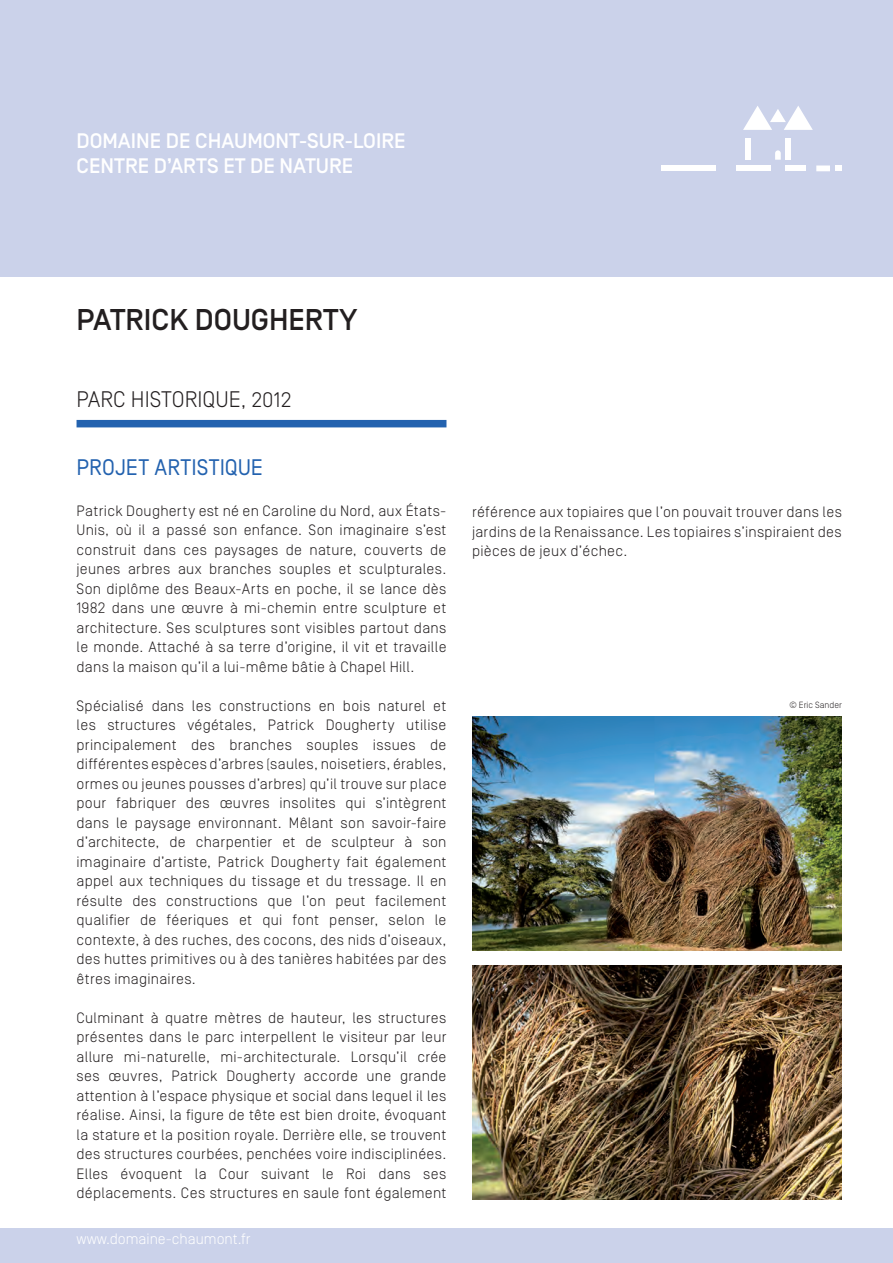
<style>
.page{position:relative;width:893px;height:1263px;background:#fff}
.page>*{position:absolute;margin:0;border:0;box-sizing:border-box;transform-origin:0 0}
.t1{font:500 30px "Simplon BP";color:#231f20}
.t2{font:300 22.5px "Simplon BP";color:#231f20}
.t3{font:22.5px "Simplon BP Regular";letter-spacing:.005em;color:#2362af}
.t4{font:500 21px/25.2px "Simplon BP";color:#fff}
.t5{font:300 15px/19.5px "Simplon BP";letter-spacing:.02em;color:#231f20;text-align:justify}
.t6{font:300 15px "Simplon BP";color:#fff}
.t7{font:300 9px "Simplon BP";color:#231f20}
.s1{font-size:21px}
</style>
<div class="page">
<div style="left:0;top:1229px;width:893px;height:34px;background:#cbd2ea"></div>
<div style="left:77px;top:420px;width:369px;height:7px;background:#2362af"></div>
<div style="left:0;top:0;width:893px;height:276px;background:#cbd2ea"></div>
<svg style="left:743px;top:106px;width:70px;height:24px"></svg>
<div style="left:661px;top:165px;width:55px;height:6px;background:#fff"></div>
<div style="left:786px;top:139px;width:5px;height:21px;background:#fff"></div>
<div style="left:786px;top:165px;width:20px;height:6px;background:#fff"></div>
<div style="left:835px;top:165px;width:7px;height:6px;background:#fff"></div>
<svg style="left:816px;top:165px;width:14px;height:6px"></svg>
<div style="left:736px;top:165px;width:34px;height:6px;background:#fff"></div>
<div style="left:745px;top:139px;width:6px;height:21px;background:#fff"></div>
<svg style="left:775px;top:150px;width:6px;height:10px"></svg>
<img style="left:472px;top:965px;width:370px;height:234px">
<img style="left:472px;top:717px;width:370px;height:234px">
<h3 class="t4" style="left:77px;top:128px;width:331px">DOMAINE DE CHAUMONT-SUR-LOIRE<br>CENTRE D’ARTS ET DE NATURE</h3>
<h1 class="t1" style="left:77px;top:302px;width:282px">PATRICK DOUGHERTY</h1>
<h2 class="t2" style="left:77px;top:386px;width:217px">PARC HISTORIQUE<span class="s1">, 2012</span></h2>
<h2 class="t3" style="left:77px;top:454px;width:188px">PROJET ARTISTIQUE</h2>
<p class="t5" style="left:77px;top:500px;width:371px">Patrick Dougherty est né en Caroline du Nord, aux États-Unis, où il a passé son enfance. Son imaginaire s’est construit dans ces paysages de nature, couverts de jeunes arbres aux branches souples et sculpturales.<br>Son diplôme des Beaux-Arts en poche, il se lance dès 1982 dans une œuvre à mi-chemin entre sculpture et architecture. Ses sculptures sont visibles partout dans le monde. Attaché à sa terre d’origine, il vit et travaille dans la maison qu’il a lui-même bâtie à Chapel Hill.</p>
<p class="t5" style="left:77px;top:695px;width:371px">Spécialisé dans les constructions en bois naturel et les structures végétales, Patrick Dougherty utilise principalement des branches souples issues de différentes espèces d’arbres (saules, noisetiers, érables, ormes ou jeunes pousses d’arbres) qu’il trouve sur place pour fabriquer des œuvres insolites qui s’intègrent dans le paysage environnant. Mêlant son savoir-faire d’architecte, de charpentier et de sculpteur à son imaginaire d’artiste, Patrick Dougherty fait également appel aux techniques du tissage et du tressage. Il en résulte des constructions que l’on peut facilement qualifier de féeriques et qui font penser, selon le contexte, à des ruches, des cocons, des nids d’oiseaux, des huttes primitives ou à des tanières habitées par des êtres imaginaires.</p>
<p class="t5" style="left:77px;top:1007px;width:371px">Culminant à quatre mètres de hauteur, les structures présentes dans le parc interpellent le visiteur par leur allure mi-naturelle, mi-architecturale. Lorsqu’il crée ses œuvres, Patrick Dougherty accorde une grande attention à l’espace physique et social dans lequel il les réalise. Ainsi, la figure de tête est bien droite, évoquant la stature et la position royale. Derrière elle, se trouvent des structures courbées, penchées voire indisciplinées.<br>Elles évoquent la Cour suivant le Roi dans ses déplacements. Ces structures en saule font également</p>
<p class="t6" style="left:77px;top:1230px;width:175px">www.domaine-chaumont.fr</p>
<p class="t5" style="left:472px;top:502px;width:371px">référence aux topiaires que l’on pouvait trouver dans les jardins de la Renaissance. Les topiaires s’inspiraient des pièces de jeux d’échec.</p>
<p class="t7" style="left:789px;top:700px;width:54px">© Eric Sander</p>
</div>
